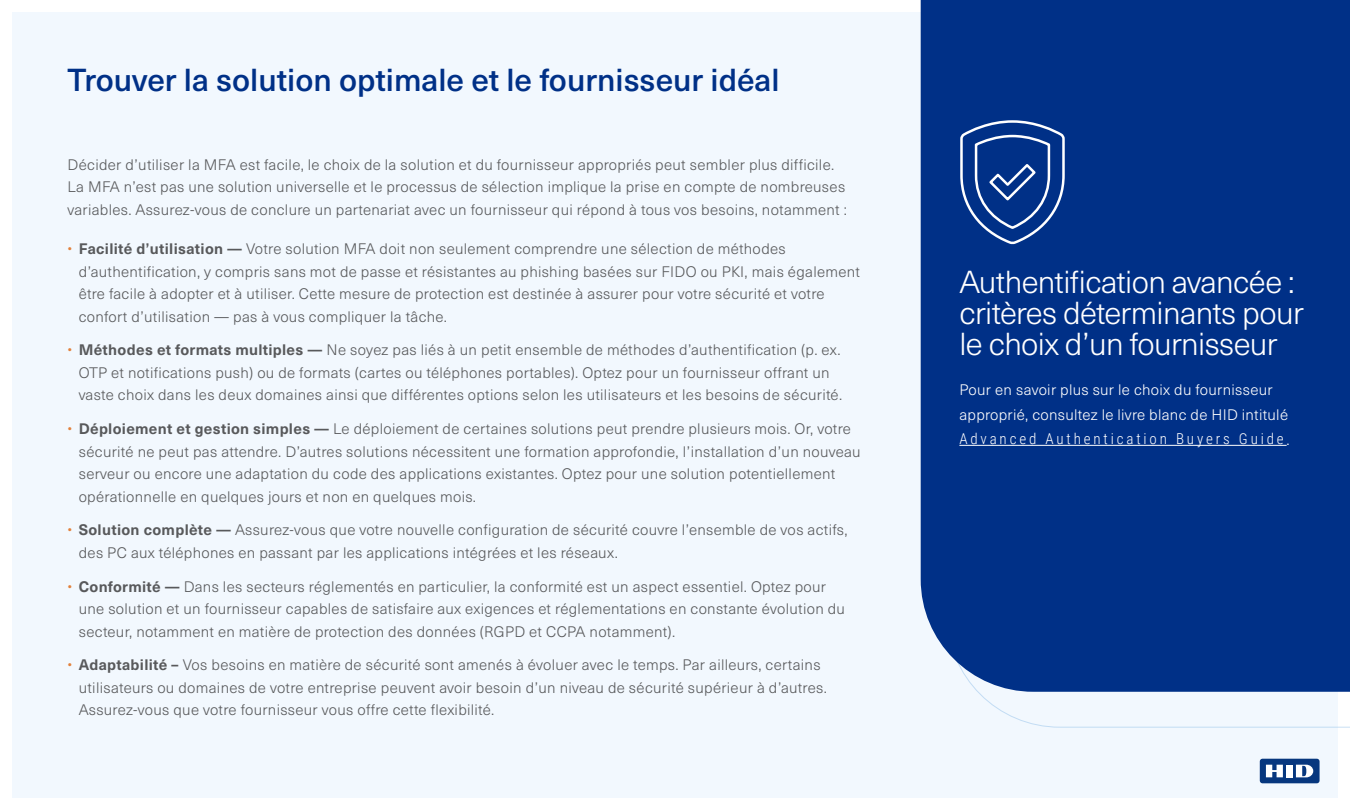
<style>
.page{position:relative;width:1350px;height:810px;background:#fff}
.page>*{position:absolute;margin:0;border:0;box-sizing:border-box;transform-origin:0 0}
.t1{font:300 31.25px/31.2px "Neue Haas Unica Pro";letter-spacing:-.02em;color:#fff}
.eb_large_section_hea{font:500 31.25px "Neue Haas Unica Pro";color:#003087}
.ds_bullet_list_body{font:300 15px/22.5px "Neue Haas Unica Pro";letter-spacing:.02em;color:#58595b}
.eb_main_body{font:300 15px/22.5px "Neue Haas Unica Pro";letter-spacing:.02em;color:#58595b}
.eb_small_call_out_su{font:300 15px/24.4px "Neue Haas Unica Pro";letter-spacing:.02em;color:#fff}
.s1{color:#e2813c}
.s2{font-weight:700}
.s3{font-family:"Roboto Condensed"}
</style>
<div class="page">
<div style="left:12px;top:12px;width:1326px;height:786px;background:#f2f8fe"></div>
<div style="left:1260px;top:759px;width:60px;height:24px;background:#07377e;border-radius:3px"></div>
<div style="left:1286px;top:765px;width:7px;height:12px;background:#fff"></div>
<svg style="left:1266px;top:765px;width:17px;height:12px"></svg>
<svg style="left:1296px;top:765px;width:17px;height:12px"></svg>
<div style="left:921px;top:0;width:429px;height:692px;background:#003087"></div>
<hr style="left:959px;top:445px;width:328px;height:1px;background:#fff">
<svg style="left:959px;top:119px;width:107px;height:127px;background:#244d98"></svg>
<p class="eb_large_section_hea" style="left:68px;top:61px;width:714px">Trouver la solution optimale et le fournisseur idéal</p>
<p class="eb_main_body" style="left:68px;top:154px;width:781px">Décider d’utiliser la MFA est facile, le choix de la solution et du fournisseur appropriés peut sembler plus difficile.<br>La MFA n’est pas une solution universelle et le processus de sélection implique la prise en compte de nombreuses variables. Assurez-vous de conclure un partenariat avec un fournisseur qui répond à tous vos besoins, notamment :</p>
<p class="ds_bullet_list_body" style="left:79px;top:238px;width:783px;text-indent:-11px"><span class="s1">•</span> <span class="s2">Facilité d’utilisation —</span> Votre solution MFA doit non seulement comprendre une sélection de méthodes d’authentification, y compris sans mot de passe et résistantes au phishing basées sur FIDO ou PKI, mais également être facile à adopter et à utiliser. Cette mesure de protection est destinée à assurer pour votre sécurité et votre confort d’utilisation — pas à vous compliquer la tâche.</p>
<p class="ds_bullet_list_body" style="left:79px;top:339px;width:765px;text-indent:-11px"><span class="s1">•</span> <span class="s2">Méthodes et formats multiples —</span> Ne soyez pas liés à un petit ensemble de méthodes d’authentification (p. ex.<br>OTP et notifications push) ou de formats (cartes ou téléphones portables). Optez pour un fournisseur offrant un vaste choix dans les deux domaines ainsi que différentes options selon les utilisateurs et les besoins de sécurité.</p>
<p class="ds_bullet_list_body" style="left:79px;top:418px;width:783px;text-indent:-11px"><span class="s1">•</span> <span class="s2">Déploiement et gestion simples —</span> Le déploiement de certaines solutions peut prendre plusieurs mois. Or, votre sécurité ne peut pas attendre. D’autres solutions nécessitent une formation approfondie, l’installation d’un nouveau serveur ou encore une adaptation du code des applications existantes. Optez pour une solution potentiellement opérationnelle en quelques jours et non en quelques mois.</p>
<p class="ds_bullet_list_body" style="left:79px;top:519px;width:770px;text-indent:-11px"><span class="s1">•</span> <span class="s2">Solution complète —</span> Assurez-vous que votre nouvelle configuration de sécurité couvre l’ensemble de vos actifs, des PC aux téléphones en passant par les applications intégrées et les réseaux.</p>
<p class="ds_bullet_list_body" style="left:79px;top:575px;width:768px;text-indent:-11px"><span class="s1">•</span> <span class="s2">Conformité —</span> Dans les secteurs réglementés en particulier, la conformité est un aspect essentiel. Optez pour une solution et un fournisseur capables de satisfaire aux exigences et réglementations en constante évolution du secteur, notamment en matière de protection des données (RGPD et CCPA notamment).</p>
<p class="ds_bullet_list_body" style="left:79px;top:654px;width:750px;text-indent:-11px"><span class="s1">•</span> <span class="s2">Adaptabilité –</span> Vos besoins en matière de sécurité sont amenés à évoluer avec le temps. Par ailleurs, certains utilisateurs ou domaines de votre entreprise peuvent avoir besoin d’un niveau de sécurité supérieur à d’autres.<br>Assurez-vous que votre fournisseur vous offre cette flexibilité.</p>
<p class="t1" style="left:959px;top:267px;width:346px">Authentification avancée : critères déterminants pour le choix d’un fournisseur</p>
<p class="eb_small_call_out_su" style="left:959px;top:378px;width:332px">Pour en savoir plus sur le choix du fournisseur approprié, consultez le livre blanc de HID intitulé<br><span class="s3">Advanced Authentication Buyers Guide</span>.</p>
</div>
